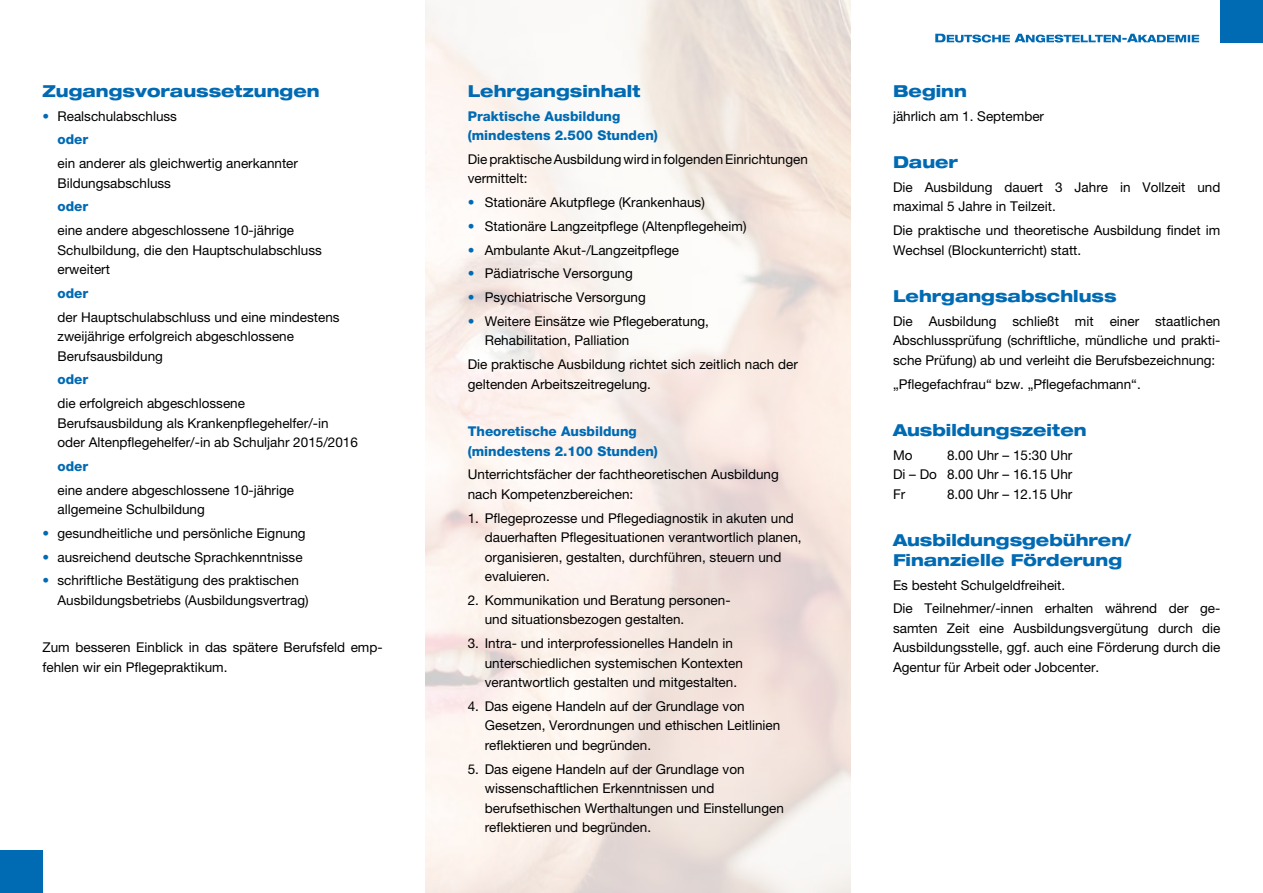
<style>
.page{position:relative;width:1263px;height:893px;background:#fff}
.page>*{position:absolute;margin:0;border:0;box-sizing:border-box;transform-origin:0 0}
.t1{font:800 expanded 16.5px/19.5px "Helvetica Neue LT Pro";color:#006ab3}
.t2{font:13.5px/19.5px "Helvetica Neue LT Pro";color:#000}
.t3{font:800 13.5px/19.5px "Helvetica Neue LT Pro";color:#006ab3}
.s1{color:#006ab3}
.s2{font-weight:800;color:#006ab3}
</style>
<div class="page">
<div style="left:1220px;top:0;width:43px;height:43px;background:#006ab3"></div>
<svg style="left:935px;top:34px;width:264px;height:9px"></svg>
<div style="left:0;top:850px;width:43px;height:43px;background:#006ab3"></div>
<p class="t1" style="left:43px;top:81px;width:279px">Zugangsvoraussetzungen</p>
<p class="t2" style="left:58px;top:104px;width:121px;line-height:23.7px;text-indent:-15px"><span class="s1">•</span> Realschulabschluss <span class="s2">oder</span></p>
<p class="t2" style="left:58px;top:153px;width:242px">ein anderer als gleichwertig anerkannter<br>Bildungsabschluss</p>
<p class="t3" style="left:58px;top:197px;width:32px">oder</p>
<p class="t2" style="left:58px;top:220px;width:266px">eine andere abgeschlossene 10-jährige<br>Schulbildung, die den Hauptschulabschluss erweitert</p>
<p class="t3" style="left:58px;top:283px;width:32px">oder</p>
<p class="t2" style="left:58px;top:307px;width:284px">der Hauptschulabschluss und eine mindestens zweijährige erfolgreich abgeschlossene<br>Berufsausbildung</p>
<p class="t3" style="left:58px;top:370px;width:32px">oder</p>
<p class="t2" style="left:58px;top:393px;width:302px">die erfolgreich abgeschlossene<br>Berufsausbildung als Krankenpflegehelfer/-in oder Altenpflegehelfer/-in ab Schuljahr 2015/2016</p>
<p class="t3" style="left:58px;top:456px;width:32px">oder</p>
<p class="t2" style="left:58px;top:480px;width:238px">eine andere abgeschlossene 10-jährige allgemeine Schulbildung</p>
<p class="t2" style="left:43px;top:523px;width:265px"><span class="s1">•</span> gesundheitliche und persönliche Eignung</p>
<p class="t2" style="left:43px;top:547px;width:262px"><span class="s1">•</span> ausreichend deutsche Sprachkenntnisse</p>
<p class="t2" style="left:58px;top:570px;width:253px;text-indent:-15px"><span class="s1">•</span> schriftliche Bestätigung des praktischen<br>Ausbildungsbetriebs (Ausbildungsvertrag)</p>
<p class="t2" style="left:43px;top:637px;width:342px">Zum besseren Einblick in das spätere Berufsfeld emp&shy;fehlen wir ein Pflegepraktikum.</p>
<p class="t1" style="left:468px;top:81px;width:174px">Lehrgangsinhalt</p>
<p class="t3" style="left:468px;top:106px;width:192px">Praktische Ausbildung (mindestens 2.500 Stunden)</p>
<p class="t2" style="left:468px;top:149px;width:342px">Die praktische Ausbildung wird in folgenden Einrichtungen vermittelt:</p>
<p class="t2" style="left:468px;top:192px;width:239px"><span class="s1">•</span> Stationäre Akutpflege (Krankenhaus)</p>
<p class="t2" style="left:468px;top:216px;width:280px"><span class="s1">•</span> Stationäre Langzeitpflege (Altenpflegeheim)</p>
<p class="t2" style="left:468px;top:240px;width:213px"><span class="s1">•</span> Ambulante Akut-/Langzeitpflege</p>
<p class="t2" style="left:468px;top:264px;width:167px"><span class="s1">•</span> Pädiatrische Versorgung</p>
<p class="t2" style="left:468px;top:287px;width:180px"><span class="s1">•</span> Psychiatrische Versorgung</p>
<p class="t2" style="left:485px;top:311px;width:226px;text-indent:-17px"><span class="s1">•</span> Weitere Einsätze wie Pflegeberatung,<br>Rehabilitation, Palliation</p>
<p class="t2" style="left:468px;top:354px;width:332px">Die praktische Ausbildung richtet sich zeitlich nach der geltenden Arbeitszeitregelung.</p>
<p class="t3" style="left:468px;top:421px;width:192px">Theoretische Ausbildung (mindestens 2.100 Stunden)</p>
<p class="t2" style="left:468px;top:465px;width:313px">Unterrichtsfächer der fachtheoretischen Ausbildung nach Kompetenzbereichen:</p>
<p class="t2" style="left:485px;top:508px;width:318px;text-indent:-17px">1. Pflegeprozesse und Pflegediagnostik in akuten und dauerhaften Pflegesituationen verantwortlich planen, organisieren, gestalten, durchführen, steuern und evaluieren.</p>
<p class="t2" style="left:485px;top:590px;width:247px;text-indent:-17px">2. Kommunikation und Beratung personen&shy;und situationsbezogen gestalten.</p>
<p class="t2" style="left:485px;top:633px;width:260px;text-indent:-17px">3. Intra- und interprofessionelles Handeln in unterschiedlichen systemischen Kontexten verantwortlich gestalten und mitgestalten.</p>
<p class="t2" style="left:485px;top:696px;width:297px;text-indent:-17px">4. Das eigene Handeln auf der Grundlage von<br>Gesetzen, Verordnungen und ethischen Leitlinien reflektieren und begründen.</p>
<p class="t2" style="left:485px;top:759px;width:301px;text-indent:-17px">5. Das eigene Handeln auf der Grundlage von wissenschaftlichen Erkenntnissen und berufsethischen Werthaltungen und Einstellungen reflektieren und begründen.</p>
<p class="t1" style="left:893px;top:81px;width:75px">Beginn</p>
<p class="t2" style="left:893px;top:106px;width:153px">jährlich am 1. September</p>
<p class="t1" style="left:893px;top:152px;width:67px">Dauer</p>
<p class="t2" style="left:893px;top:177px;width:329px">Die Ausbildung dauert 3 Jahre in Vollzeit und maximal 5 Jahre in Teilzeit.</p>
<p class="t2" style="left:893px;top:220px;width:329px">Die praktische und theoretische Ausbildung findet im<br>Wechsel (Blockunterricht) statt.</p>
<p class="t1" style="left:893px;top:286px;width:225px">Lehrgangsabschluss</p>
<p class="t2" style="left:893px;top:311px;width:329px;text-align:justify">Die Ausbildung schließt mit einer staatlichen Abschlussprüfung (schriftliche, mündliche und prakti&shy;sche Prüfung) ab und verleiht die Berufsbezeichnung:</p>
<p class="t2" style="left:893px;top:374px;width:249px">„Pflegefachfrau“ bzw. „Pflegefachmann“.</p>
<p class="t1" style="left:893px;top:420px;width:195px">Ausbildungszeiten</p>
<p class="t2" style="left:893px;top:445px;width:21px">Mo</p>
<p class="t2" style="left:893px;top:445px;width:181px;text-align:justify;text-indent:54px">8.00 Uhr – 15:30 Uhr Di – Do 8.00 Uhr – 16.15 Uhr Fr</p>
<p class="t2" style="left:947px;top:484px;width:127px">8.00 Uhr – 12.15 Uhr</p>
<p class="t1" style="left:893px;top:530px;width:240px">Ausbildungsgebühren/<br>Finanzielle Förderung</p>
<p class="t2" style="left:893px;top:573px;width:329px;line-height:23.7px">Es besteht Schulgeldfreiheit.<br>Die Teilnehmer/-innen erhalten während der ge-</p>
<p class="t2" style="left:893px;top:618px;width:329px;text-align:justify">samten Zeit eine Ausbildungsvergütung durch die Ausbildungsstelle, ggf. auch eine Förderung durch die Agentur für Arbeit oder Jobcenter.</p>
</div>
